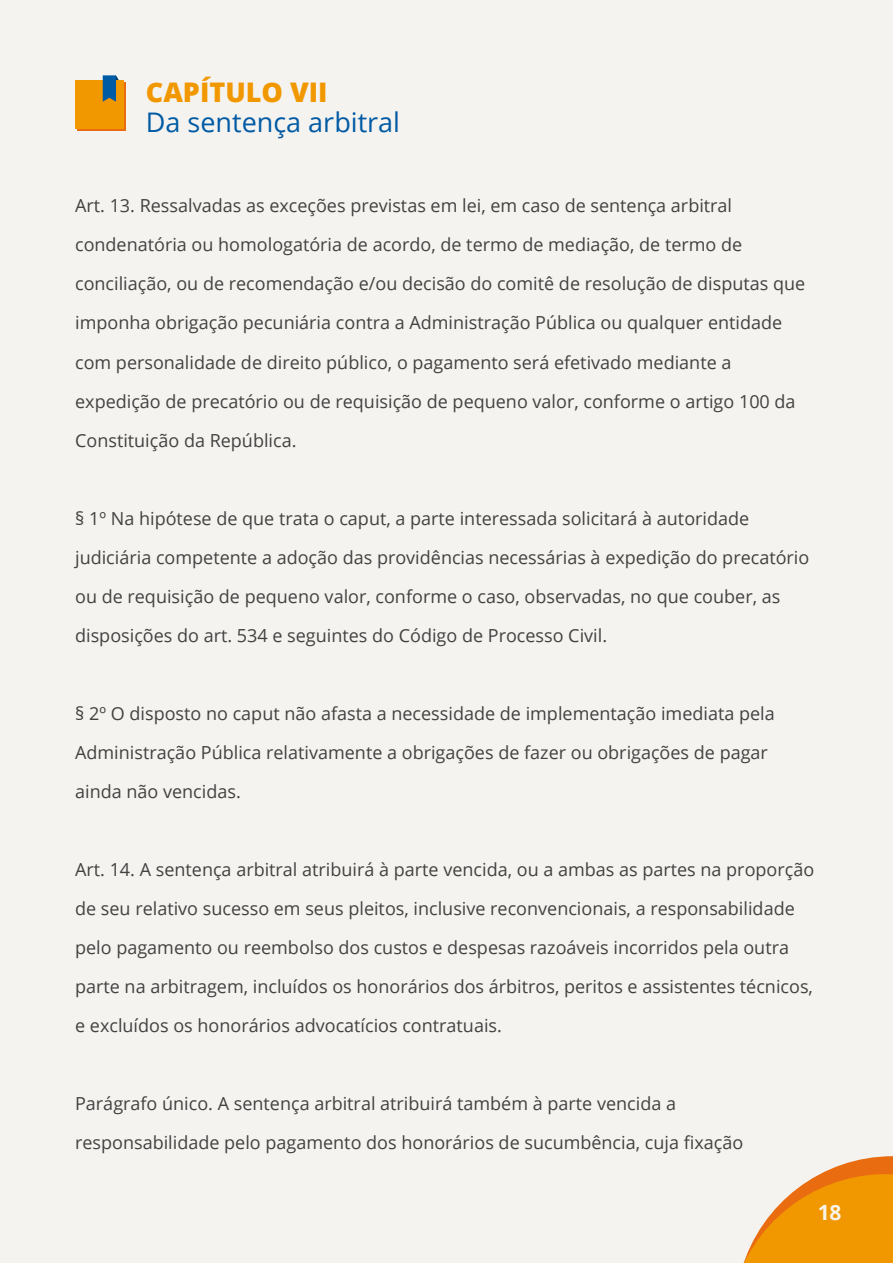
<style>
.page{position:relative;width:893px;height:1263px;background:#f5f3ef}
.page>*{position:absolute;margin:0;border:0;box-sizing:border-box;transform-origin:0 0}
.t1{font:27px "Open Sans";color:#005aa4}
.t2{font:800 27px "Open Sans";color:#f19800}
.t3{font:700 21px "Open Sans";color:#f7f3e8}
.t4{font:18px/39px "Open Sans";color:#434141}
</style>
<div class="page">
<svg style="left:743px;top:1156px;width:150px;height:107px"></svg>
<div style="left:78px;top:82px;width:48px;height:49px;background:#e96c11"></div>
<div style="left:76px;top:80px;width:48px;height:49px;background:#f19800"></div>
<svg style="left:103px;top:75px;width:16px;height:27px"></svg>
<h1 class="t2" style="left:146px;top:72px;width:183px">CAPÍTULO VII</h1>
<h1 class="t1" style="left:146px;top:104px;width:256px">Da sentença arbitral</h1>
<p class="t4" style="left:75px;top:186px;width:732px">Art. 13. Ressalvadas as exceções previstas em lei, em caso de sentença arbitral condenatória ou homologatória de acordo, de termo de mediação, de termo de conciliação, ou de recomendação e/ou decisão do comitê de resolução de disputas que imponha obrigação pecuniária contra a Administração Pública ou qualquer entidade com personalidade de direito público, o pagamento será efetivado mediante a expedição de precatório ou de requisição de pequeno valor, conforme o artigo 100 da Constituição da República.</p>
<p class="t4" style="left:75px;top:498px;width:736px">§ 1º Na hipótese de que trata o caput, a parte interessada solicitará à autoridade judiciária competente a adoção das providências necessárias à expedição do precatório ou de requisição de pequeno valor, conforme o caso, observadas, no que couber, as disposições do art. 534 e seguintes do Código de Processo Civil.</p>
<p class="t4" style="left:75px;top:693px;width:701px">§ 2º O disposto no caput não afasta a necessidade de implementação imediata pela<br>Administração Pública relativamente a obrigações de fazer ou obrigações de pagar ainda não vencidas.</p>
<p class="t4" style="left:75px;top:849px;width:741px">Art. 14. A sentença arbitral atribuirá à parte vencida, ou a ambas as partes na proporção de seu relativo sucesso em seus pleitos, inclusive reconvencionais, a responsabilidade pelo pagamento ou reembolso dos custos e despesas razoáveis incorridos pela outra parte na arbitragem, incluídos os honorários dos árbitros, peritos e assistentes técnicos, e excluídos os honorários advocatícios contratuais.</p>
<p class="t4" style="left:75px;top:1083px;width:670px">Parágrafo único. A sentença arbitral atribuirá também à parte vencida a responsabilidade pelo pagamento dos honorários de sucumbência, cuja fixação</p>
<p class="t3" style="left:818px;top:1198px;width:25px">18</p>
</div>
